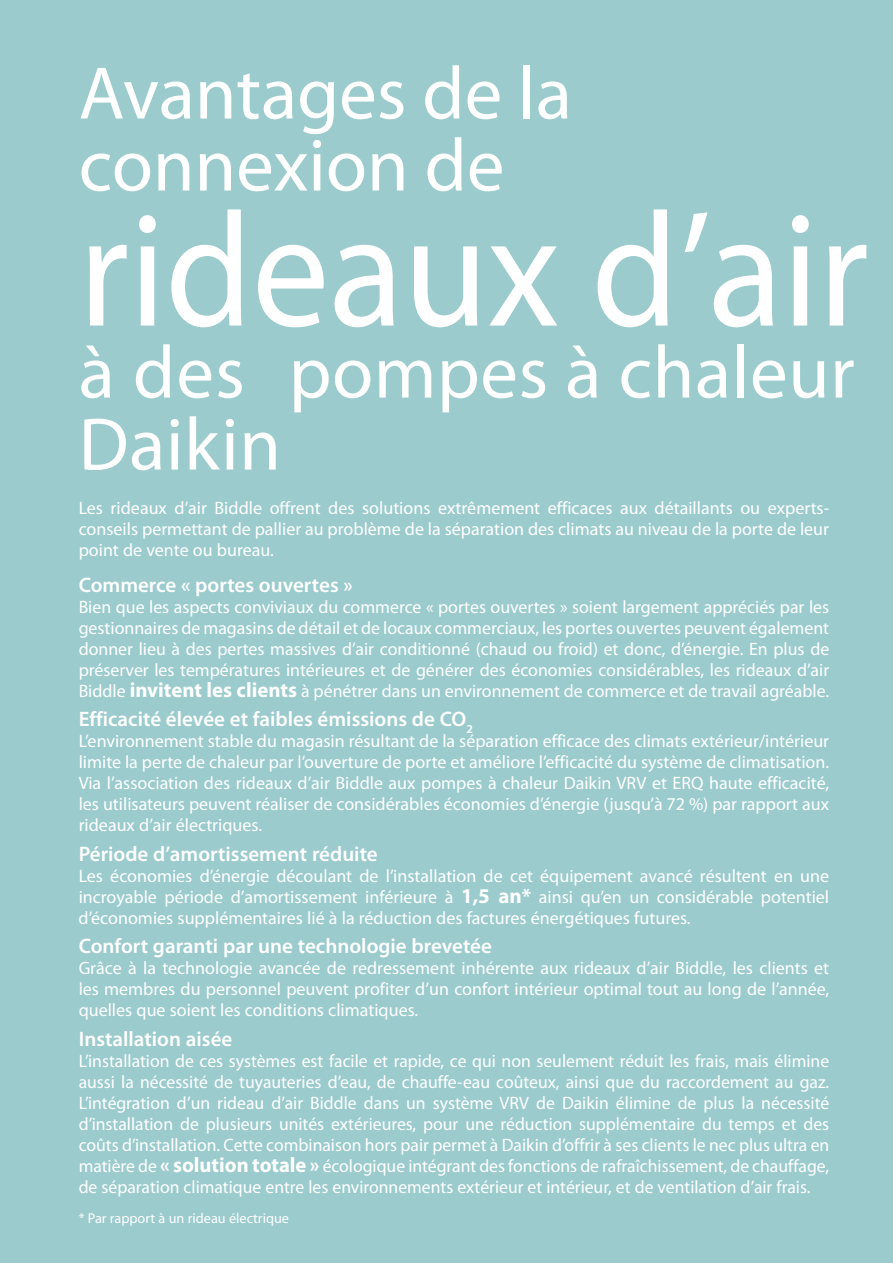
<style>
.page{position:relative;width:893px;height:1263px;background:#9bcbcd}
.page>*{position:absolute;margin:0;border:0;box-sizing:border-box;transform-origin:0 0}
.t1{font:163.5px "Myriad Pro";color:#fff;scale:.94 1}
.t2{font:75px/72px "Myriad Pro";color:#fff}
.t3{font:600 21px "Myriad Pro";color:#fff}
.t4{font:18px/21px "Myriad Pro";color:#fff;text-align:justify}
.t5{font:14.25px "Myriad Pro";color:#fff}
.s1{font-weight:700;font-size:21px}
</style>
<div class="page">
<h2 class="t2" style="left:79px;top:56px;width:495px">Avantages de la connexion de</h2>
<h1 class="t1" style="left:79px;top:170px;width:842px">rideaux d’air</h1>
<h2 class="t2" style="left:79px;top:335px;width:777px">à des pompes à chaleur<br>Daikin</h2>
<p class="t4" style="left:79px;top:497px;width:752px">Les rideaux d’air Biddle offrent des solutions extrêmement efficaces aux détaillants ou experts&shy;conseils permettant de pallier au problème de la séparation des climats au niveau de la porte de leur point de vente ou bureau.</p>
<p class="t3" style="left:79px;top:571px;width:276px">Commerce « portes ouvertes »</p>
<p class="t4" style="left:79px;top:596px;width:752px">Bien que les aspects conviviaux du commerce « portes ouvertes » soient largement appréciés par les gestionnaires de magasins de détail et de locaux commerciaux, les portes ouvertes peuvent également donner lieu à des pertes massives d’air conditionné (chaud ou froid) et donc, d’énergie. En plus de préserver les températures intérieures et de générer des économies considérables, les rideaux d’air Biddle <span class="s1">invitent les clients</span> à pénétrer dans un environnement de commerce et de travail agréable.</p>
<p class="t3" style="left:79px;top:706px;width:396px">Efficacité élevée et faibles émissions de CO<sub>2</sub></p>
<p class="t4" style="left:79px;top:730px;width:752px">L’environnement stable du magasin résultant de la séparation efficace des climats extérieur/intérieur limite la perte de chaleur par l’ouverture de porte et améliore l’efficacité du système de climatisation.<br>Via l’association des rideaux d’air Biddle aux pompes à chaleur Daikin VRV et ERQ haute efficacité, les utilisateurs peuvent réaliser de considérables économies d’énergie (jusqu’à 72 %) par rapport aux rideaux d’air électriques.</p>
<p class="t3" style="left:79px;top:840px;width:301px">Période d’amortissement réduite</p>
<p class="t4" style="left:79px;top:865px;width:752px">Les économies d’énergie découlant de l’installation de cet équipement avancé résultent en une incroyable période d’amortissement inférieure à <span class="s1">1,5 an*</span> ainsi qu’en un considérable potentiel d’économies supplémentaires lié à la réduction des factures énergétiques futures.</p>
<p class="t3" style="left:79px;top:933px;width:415px">Confort garanti par une technologie brevetée</p>
<p class="t4" style="left:79px;top:957px;width:752px">Grâce à la technologie avancée de redressement inhérente aux rideaux d’air Biddle, les clients et les membres du personnel peuvent profiter d’un confort intérieur optimal tout au long de l’année, quelles que soient les conditions climatiques.</p>
<p class="t3" style="left:79px;top:1025px;width:155px">Installation aisée</p>
<p class="t4" style="left:79px;top:1050px;width:752px">L’installation de ces systèmes est facile et rapide, ce qui non seulement réduit les frais, mais élimine aussi la nécessité de tuyauteries d’eau, de chauffe-eau coûteux, ainsi que du raccordement au gaz.<br>L’intégration d’un rideau d’air Biddle dans un système VRV de Daikin élimine de plus la nécessité d’installation de plusieurs unités extérieures, pour une réduction supplémentaire du temps et des coûts d’installation. Cette combinaison hors pair permet à Daikin d’offrir à ses clients le nec plus ultra en matière de <span class="s1">« solution totale »</span> écologique intégrant des fonctions de rafraîchissement, de chauffage, de séparation climatique entre les environnements extérieur et intérieur, et de ventilation d’air frais.</p>
<p class="t5" style="left:79px;top:1209px;width:212px">* Par rapport à un rideau électrique</p>
</div>
